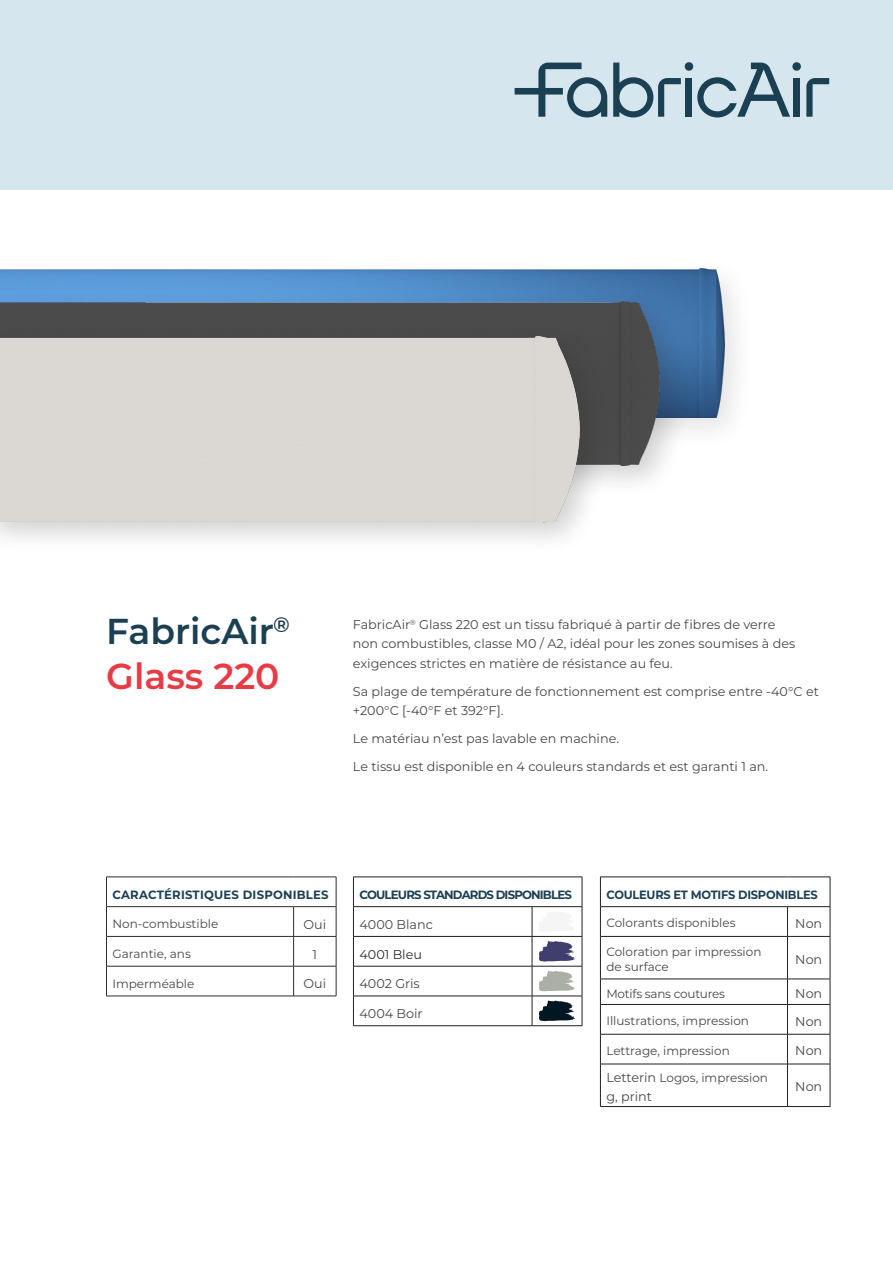
<style>
.page{position:relative;width:893px;height:1263px;background:#fff}
.page>*{position:absolute;margin:0;border:0;box-sizing:border-box;transform-origin:0 0}
.t1{font:600 36px/45px "Montserrat";color:#1c4053}
.Body{font:12.75px/19.5px "Montserrat";color:#484645}
.Body-2{font:12.75px "Montserrat";color:#2b2c2b}
.TableBody{font:12px/15px "Montserrat";color:#484645}
.TableHeading{font:700 12px "Montserrat";letter-spacing:-.07em;color:#1c4053}
.TableHeading-2{font:700 12px "Montserrat";letter-spacing:.02em;color:#1c4053}
.TableHeading-3{font:700 12px "Montserrat";letter-spacing:-.02em;color:#1c4053;scale:.95 1}
.Body-3{font:12px "Montserrat";color:#484645}
.TableBody-2{font:12px "Montserrat";letter-spacing:-.02em;color:#484645}
.s1{color:#e73b46}
.s2{font-size:12.75px}
</style>
<div class="page">
<div style="left:0;top:257px;width:757px;height:194px;background:#231f20;opacity:.12"></div>
<img style="left:0;top:269px;width:724px;height:149px">
<div style="left:0;top:290px;width:692px;height:208px;background:#231f20;opacity:.2"></div>
<img style="left:0;top:302px;width:660px;height:163px">
<div style="left:0;top:325px;width:612px;height:230px;background:#231f20;opacity:.2"></div>
<div style="left:0;top:337px;width:579px;height:186px;background:#dbd8d3"></div>
<div style="left:0;top:0;width:893px;height:189px;background:#d5e6ee"></div>
<svg style="left:515px;top:63px;width:92px;height:54px"></svg>
<svg style="left:613px;top:62px;width:216px;height:55px"></svg>
<hr style="left:106px;top:877px;width:188px;height:1px;background:#2b2c2b">
<hr style="left:294px;top:877px;width:42px;height:1px;background:#2b2c2b">
<hr style="left:106px;top:906px;width:188px;height:1px;background:#2b2c2b">
<svg style="left:106px;top:877px;width:1px;height:59px"></svg>
<hr style="left:294px;top:906px;width:42px;height:1px;background:#2b2c2b">
<svg style="left:293px;top:907px;width:1px;height:29px"></svg>
<svg style="left:336px;top:877px;width:1px;height:59px"></svg>
<hr style="left:106px;top:936px;width:188px;height:1px;background:#2b2c2b">
<hr style="left:106px;top:936px;width:1px;height:30px;background:#2b2c2b">
<hr style="left:294px;top:936px;width:42px;height:1px;background:#2b2c2b">
<hr style="left:293px;top:936px;width:1px;height:30px;background:#2b2c2b">
<hr style="left:336px;top:936px;width:1px;height:30px;background:#2b2c2b">
<hr style="left:106px;top:966px;width:188px;height:1px;background:#2b2c2b">
<hr style="left:106px;top:966px;width:1px;height:30px;background:#2b2c2b">
<hr style="left:294px;top:966px;width:42px;height:1px;background:#2b2c2b">
<hr style="left:293px;top:966px;width:1px;height:30px;background:#2b2c2b">
<hr style="left:336px;top:966px;width:1px;height:30px;background:#2b2c2b">
<hr style="left:106px;top:996px;width:188px;height:1px;background:#2b2c2b">
<hr style="left:294px;top:996px;width:42px;height:1px;background:#2b2c2b">
<hr style="left:353px;top:877px;width:179px;height:1px;background:#231f20">
<hr style="left:532px;top:877px;width:50px;height:1px;background:#231f20">
<hr style="left:353px;top:906px;width:179px;height:1px;background:#231f20">
<svg style="left:353px;top:877px;width:1px;height:59px"></svg>
<hr style="left:532px;top:906px;width:50px;height:1px;background:#231f20">
<svg style="left:532px;top:907px;width:1px;height:29px"></svg>
<svg style="left:582px;top:877px;width:1px;height:59px"></svg>
<hr style="left:353px;top:936px;width:179px;height:1px;background:#231f20">
<hr style="left:353px;top:936px;width:1px;height:30px;background:#231f20">
<hr style="left:532px;top:936px;width:50px;height:1px;background:#231f20">
<hr style="left:532px;top:936px;width:1px;height:30px;background:#231f20">
<hr style="left:582px;top:936px;width:1px;height:30px;background:#231f20">
<hr style="left:353px;top:966px;width:179px;height:1px;background:#231f20">
<hr style="left:353px;top:966px;width:1px;height:30px;background:#231f20">
<hr style="left:532px;top:966px;width:50px;height:1px;background:#231f20">
<hr style="left:532px;top:966px;width:1px;height:30px;background:#231f20">
<hr style="left:582px;top:966px;width:1px;height:30px;background:#231f20">
<hr style="left:353px;top:996px;width:179px;height:1px;background:#231f20">
<svg style="left:353px;top:996px;width:1px;height:29px"></svg>
<hr style="left:532px;top:996px;width:50px;height:1px;background:#231f20">
<svg style="left:532px;top:996px;width:1px;height:29px"></svg>
<svg style="left:582px;top:996px;width:1px;height:29px"></svg>
<hr style="left:353px;top:1025px;width:179px;height:1px;background:#231f20">
<hr style="left:532px;top:1025px;width:50px;height:1px;background:#231f20">
<svg style="left:539px;top:941px;width:36px;height:20px"></svg>
<svg style="left:539px;top:971px;width:36px;height:20px"></svg>
<svg style="left:539px;top:1000px;width:36px;height:21px"></svg>
<hr style="left:600px;top:877px;width:187px;height:1px;background:#231f20">
<hr style="left:787px;top:877px;width:43px;height:1px;background:#231f20">
<hr style="left:600px;top:906px;width:187px;height:1px;background:#231f20">
<svg style="left:600px;top:877px;width:1px;height:59px"></svg>
<hr style="left:787px;top:906px;width:43px;height:1px;background:#231f20">
<svg style="left:787px;top:907px;width:1px;height:29px"></svg>
<svg style="left:830px;top:877px;width:1px;height:59px"></svg>
<hr style="left:600px;top:936px;width:187px;height:1px;background:#231f20">
<hr style="left:600px;top:936px;width:1px;height:43px;background:#231f20">
<hr style="left:787px;top:936px;width:43px;height:1px;background:#231f20">
<hr style="left:787px;top:936px;width:1px;height:43px;background:#231f20">
<hr style="left:830px;top:936px;width:1px;height:43px;background:#231f20">
<hr style="left:600px;top:979px;width:187px;height:1px;background:#231f20">
<hr style="left:787px;top:979px;width:43px;height:1px;background:#231f20">
<hr style="left:600px;top:1004px;width:187px;height:1px;background:#231f20">
<svg style="left:600px;top:979px;width:1px;height:55px"></svg>
<hr style="left:787px;top:1004px;width:43px;height:1px;background:#231f20">
<svg style="left:787px;top:979px;width:1px;height:55px"></svg>
<svg style="left:830px;top:979px;width:1px;height:55px"></svg>
<hr style="left:600px;top:1034px;width:187px;height:1px;background:#231f20">
<hr style="left:600px;top:1034px;width:1px;height:30px;background:#231f20">
<hr style="left:787px;top:1034px;width:43px;height:1px;background:#231f20">
<hr style="left:787px;top:1034px;width:1px;height:30px;background:#231f20">
<hr style="left:830px;top:1034px;width:1px;height:30px;background:#231f20">
<hr style="left:600px;top:1064px;width:187px;height:1px;background:#231f20">
<hr style="left:600px;top:1064px;width:1px;height:42px;background:#231f20">
<hr style="left:787px;top:1064px;width:43px;height:1px;background:#231f20">
<hr style="left:787px;top:1064px;width:1px;height:42px;background:#231f20">
<hr style="left:830px;top:1064px;width:1px;height:42px;background:#231f20">
<hr style="left:600px;top:1106px;width:187px;height:1px;background:#231f20">
<hr style="left:787px;top:1106px;width:43px;height:1px;background:#231f20">
<h1 class="t1" style="left:106px;top:607px;width:185px">FabricAir<sup>®<br></sup><span class="s1">Glass 220</span></h1>
<p class="Body" style="left:353px;top:614px;width:444px">FabricAir<sup>®</sup> Glass 220 est un tissu fabriqué à partir de fibres de verre non combustibles, classe M0 / A2, idéal pour les zones soumises à des exigences strictes en matière de résistance au feu.</p>
<p class="Body" style="left:353px;top:681px;width:468px">Sa plage de température de fonctionnement est comprise entre -40°C et +200°C [-40°F et 392°F].</p>
<p class="Body" style="left:353px;top:729px;width:268px">Le matériau n’est pas lavable en machine.</p>
<p class="Body" style="left:353px;top:757px;width:417px">Le tissu est disponible en 4 couleurs standards et est garanti 1 an.</p>
<p class="TableHeading-2" style="left:112px;top:886px;width:218px">CARACTÉRISTIQUES DISPONIBLES</p>
<p class="TableBody" style="left:112px;top:916px;width:107px">Non-combustible</p>
<p class="Body" style="left:303px;top:914px;width:24px">Oui</p>
<p class="TableBody" style="left:112px;top:946px;width:80px">Garantie, ans</p>
<p class="Body" style="left:313px;top:944px;width:6px">1</p>
<p class="TableBody" style="left:112px;top:976px;width:83px">Imperméable</p>
<p class="Body" style="left:303px;top:973px;width:24px">Oui</p>
<p class="TableHeading" style="left:359px;top:886px;width:214px">COULEURS STANDARDS DISPONIBLES</p>
<p class="Body" style="left:359px;top:914px;width:75px">4000 Blanc</p>
<p class="Body-2" style="left:359px;top:945px;width:64px">4001 Bleu</p>
<p class="Body" style="left:359px;top:973px;width:62px">4002 Gris</p>
<p class="Body" style="left:359px;top:1003px;width:65px">4004 Boir</p>
<p class="TableHeading-3" style="left:606px;top:886px;width:224px">COULEURS ET MOTIFS DISPONIBLES</p>
<p class="TableBody" style="left:606px;top:915px;width:131px">Colorants disponibles</p>
<p class="Body" style="left:795px;top:913px;width:28px">Non</p>
<p class="TableBody" style="left:606px;top:944px;width:157px">Coloration par impression de surface</p>
<p class="Body" style="left:795px;top:949px;width:28px">Non</p>
<p class="TableBody-2" style="left:606px;top:985px;width:120px">Motifs sans coutures</p>
<p class="Body" style="left:795px;top:983px;width:28px">Non</p>
<p class="TableBody" style="left:606px;top:1013px;width:144px">Illustrations, impression</p>
<p class="Body" style="left:795px;top:1011px;width:28px">Non</p>
<p class="TableBody" style="left:606px;top:1043px;width:125px">Lettrage, impression</p>
<p class="Body" style="left:795px;top:1040px;width:28px">Non</p>
<p class="Body-3" style="left:606px;top:1069px;width:163px"><span class="s2">Letterin</span> Logos, impression</p>
<p class="Body" style="left:606px;top:1086px;width:47px">g, print</p>
<p class="Body" style="left:795px;top:1077px;width:28px">Non</p>
</div>
